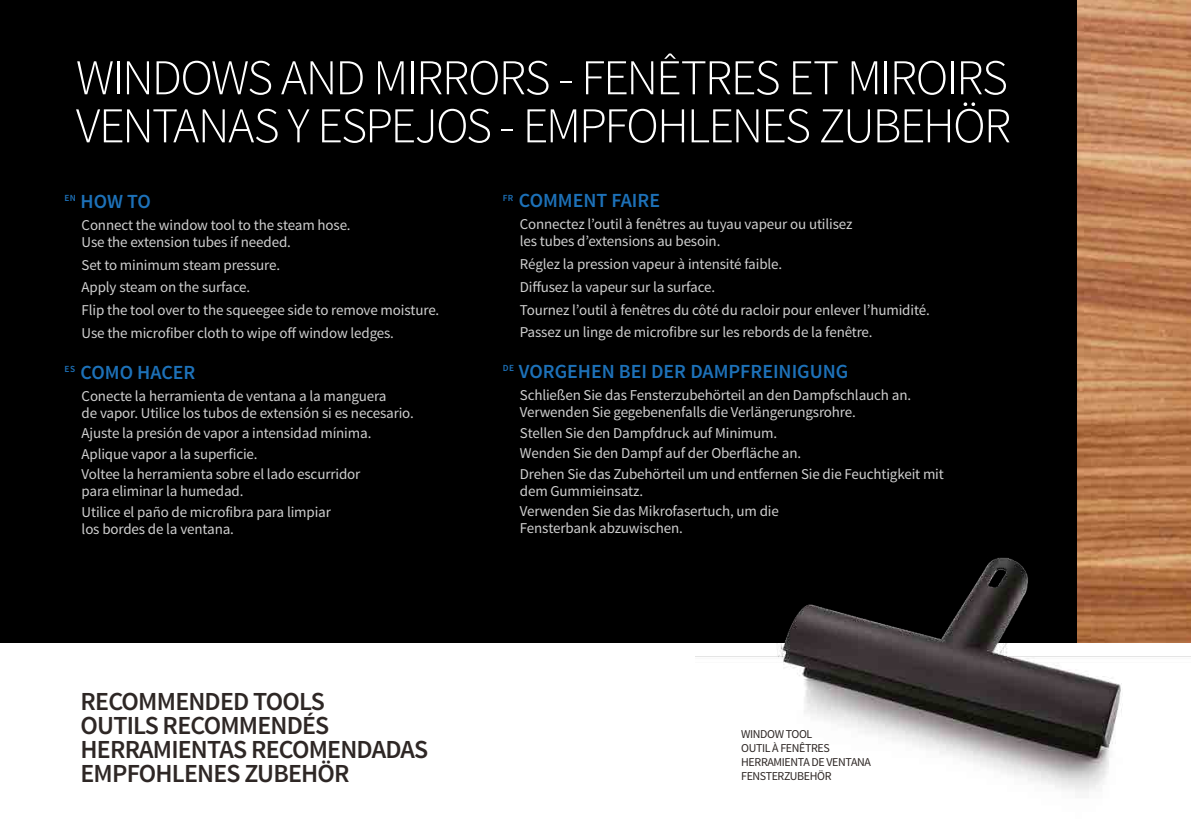
<style>
.page{position:relative;width:1191px;height:840px;background:#fff}
.page>*{position:absolute;margin:0;border:0;box-sizing:border-box;transform-origin:0 0}
.t1{font:300 50px/48px "Source Sans Pro";letter-spacing:-.035em;color:#fff}
.t2{font:600 26px/24px "Source Sans Pro";letter-spacing:-.03em;color:#2e2725}
.t3{font:600 20px "Source Sans Pro";color:#1d71b8}
.t4{font:15px/22.6px "Source Sans Pro";letter-spacing:-.01em;color:#d0d0d0}
.t5{font:12px/14px "Source Sans Pro";letter-spacing:-.03em;color:#2e2725}
</style>
<div class="page">
<img style="left:695px;top:642px;width:496px;height:150px">
<img style="left:1077px;top:0;width:114px;height:642px">
<div style="left:0;top:0;width:1077px;height:642px;background:#000"></div>
<h1 class="t1" style="left:76px;top:54px;width:937px">WINDOWS AND MIRRORS - FENÊTRES ET MIROIRS<br>VENTANAS Y ESPEJOS - EMPFOHLENES ZUBEHÖR</h1>
<h3 class="t3" style="left:65px;top:188px;width:88px"><sup>EN</sup> HOW TO</h3>
<p class="t4" style="left:82px;top:216px;width:270px;line-height:17px">Connect the window tool to the steam hose.<br>Use the extension tubes if needed.</p>
<p class="t4" style="left:82px;top:253px;width:359px">Set to minimum steam pressure.<br>Apply steam on the surface.<br>Flip the tool over to the squeegee side to remove moisture.<br>Use the microfiber cloth to wipe off window ledges.</p>
<h3 class="t3" style="left:65px;top:359px;width:132px"><sup>ES</sup> COMO HACER</h3>
<p class="t4" style="left:82px;top:387px;width:334px;line-height:17px">Conecte la herramienta de ventana a la manguera<br>de vapor. Utilice los tubos de extensión si es necesario.</p>
<p class="t4" style="left:82px;top:423px;width:291px;line-height:20.4px">Ajuste la presión de vapor a intensidad mínima.<br>Aplique vapor a la superficie.<br>Voltee la herramienta sobre el lado escurridor</p>
<p class="t4" style="left:82px;top:481px;width:251px;line-height:20.4px">para eliminar la humedad.<br>Utilice el paño de microfibra para limpiar</p>
<p class="t4" style="left:82px;top:517px;width:154px">los bordes de la ventana.</p>
<h2 class="t2" style="left:81px;top:689px;width:349px">RECOMMENDED TOOLS<br>OUTILS RECOMMENDÉS<br>HERRAMIENTAS RECOMENDADAS<br>EMPFOHLENES ZUBEHÖR</h2>
<h3 class="t3" style="left:503px;top:188px;width:159px"><sup>FR</sup> COMMENT FAIRE</h3>
<p class="t4" style="left:520px;top:216px;width:334px;line-height:17px">Connectez l’outil à fenêtres au tuyau vapeur ou utilisez les tubes d’extensions au besoin.</p>
<p class="t4" style="left:520px;top:253px;width:411px">Réglez la pression vapeur à intensité faible.<br>Diffusez la vapeur sur la surface.<br>Tournez l’outil à fenêtres du côté du racloir pour enlever l’humidité.<br>Passez un linge de microfibre sur les rebords de la fenêtre.</p>
<h3 class="t3" style="left:503px;top:359px;width:347px"><sup>DE</sup> VORGEHEN BEI DER DAMPFREINIGUNG</h3>
<p class="t4" style="left:520px;top:387px;width:393px;line-height:17px">Schließen Sie das Fensterzubehörteil an den Dampfschlauch an.<br>Verwenden Sie gegebenenfalls die Verlängerungsrohre.</p>
<p class="t4" style="left:520px;top:422px;width:425px;line-height:20.4px">Stellen Sie den Dampfdruck auf Minimum.<br>Wenden Sie den Dampf auf der Oberfläche an.<br>Drehen Sie das Zubehörteil um und entfernen Sie die Feuchtigkeit mit</p>
<p class="t4" style="left:520px;top:480px;width:260px;line-height:20.4px">dem Gummieinsatz.<br>Verwenden Sie das Mikrofasertuch, um die</p>
<p class="t4" style="left:520px;top:516px;width:165px">Fensterbank abzuwischen.</p>
<p class="t5" style="left:741px;top:726px;width:131px">WINDOW TOOL<br>OUTIL À FENÊTRES<br>HERRAMIENTA DE VENTANA<br>FENSTERZUBEHÖR</p>
</div>
